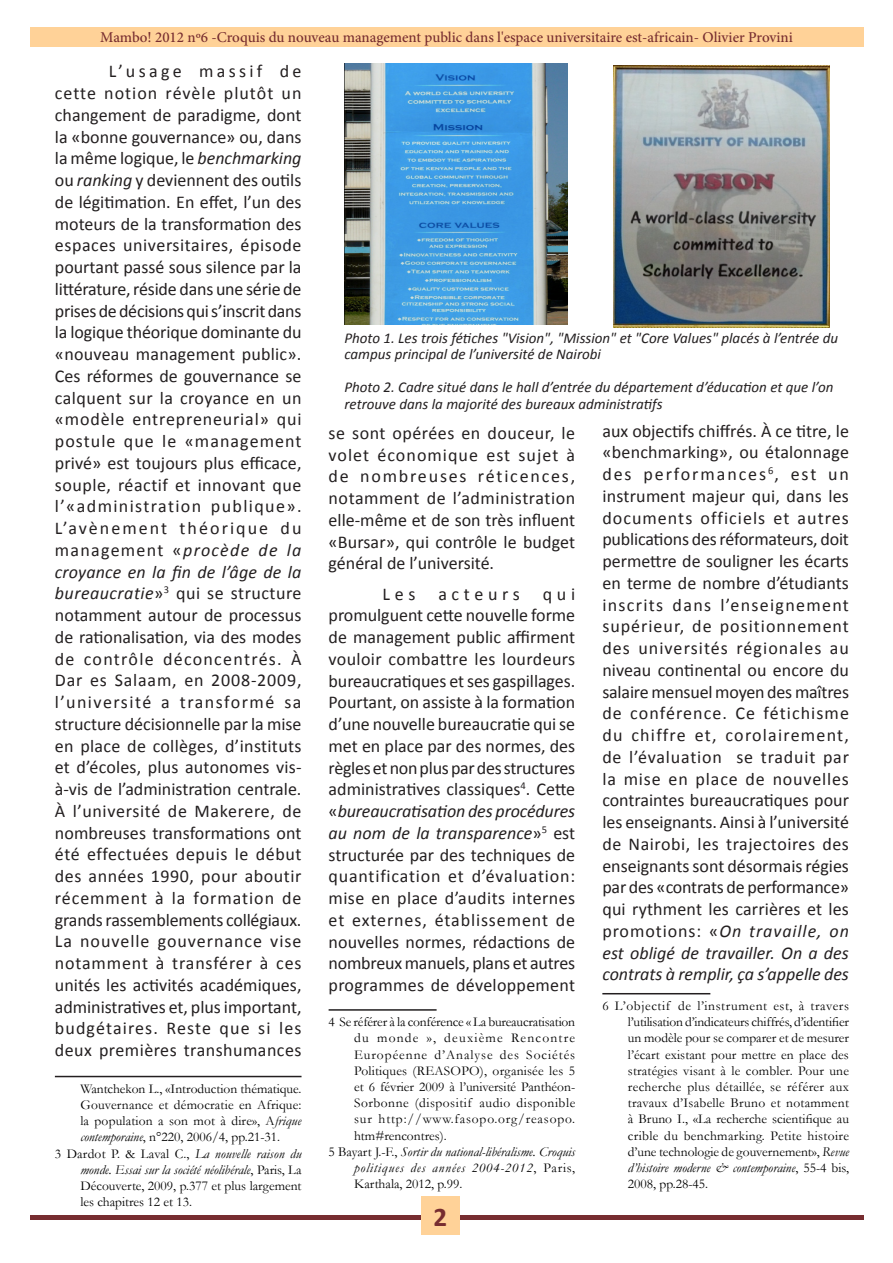
<style>
.page{position:relative;width:893px;height:1263px;background:#fff}
.page>*{position:absolute;margin:0;border:0;box-sizing:border-box;transform-origin:0 0}
.t1{font:700 27px "Calibri";color:#772d30}
.Body_text{font:18px/21.8px "Calibri";letter-spacing:.005em;color:#231f20;text-align:justify}
.Body_text-2{font:18px "Calibri";letter-spacing:.26em;color:#231f20}
.t2{font:italic 15px/16.5px "Calibri";color:#231f20}
.t3{font:500 15px "Minion Pro";color:#772d30}
.footnote_text{font:13.5px/16.2px "Garamond";color:#000;text-align:justify}
.footnote_text-2{font:italic 13.5px/16.2px "Garamond";letter-spacing:.06em;color:#000;text-align:justify}
.s1{font-style:italic}
.s2{font-style:normal}
</style>
<div class="page">
<div style="left:30px;top:1215px;width:833px;height:5px;background:#772d30"></div>
<div style="left:421px;top:1196px;width:38px;height:39px;background:#ffd298"></div>
<div style="left:30px;top:27px;width:833px;height:20px;background:#ffd298"></div>
<hr style="left:55px;top:1076px;width:247px;height:1px;background:#231f20">
<hr style="left:329px;top:1009px;width:108px;height:2px;background:#231f20">
<hr style="left:602px;top:993px;width:108px;height:1px;background:#231f20">
<img style="left:344px;top:64px;width:223px;height:260px">
<img style="left:613px;top:66px;width:216px;height:261px">
<p class="t3" style="left:100px;top:27px;width:694px">Mambo! 2012 nº6 -Croquis du nouveau management public dans l'espace universitaire est-africain- Olivier Provini</p>
<p class="Body_text" style="left:55px;top:60px;width:248px;text-indent:54px">L’usage massif de cette notion révèle plutôt un changement de paradigme, dont la «bonne gouvernance» ou, dans la même logique, le <span class="s1">benchmarking </span>ou <span class="s1">ranking</span> y deviennent des outils de légitimation. En effet, l’un des moteurs de la transformation des espaces universitaires, épisode pourtant passé sous silence par la littérature, réside dans une série de prisesdedécisionsquis’inscritdans la logique théorique dominante du «nouveau management public».<br>Ces réformes de gouvernance se calquent sur la croyance en un «modèle entrepreneurial» qui postule que le «management privé» est toujours plus efficace, souple, réactif et innovant que l’«administration publique».<br>L’avènement théorique du management «<span class="s1">procède de la croyance en la fin de l’âge de la bureaucratie</span>»<sup>3</sup> qui se structure notamment autour de processus de rationalisation, via des modes de contrôle déconcentrés. À Dar es Salaam, en 2008-2009, l’université a transformé sa structure décisionnelle par la mise en place de collèges, d’instituts et d’écoles, plus autonomes vis&shy;à-vis de l’administration centrale.<br>À l’université de Makerere, de nombreuses transformations ont été effectuées depuis le début des années 1990, pour aboutir récemment à la formation de grands rassemblements collégiaux.<br>La nouvelle gouvernance vise notamment à transférer à ces unités les activités académiques, administratives et, plus important, budgétaires. Reste que si les deux premières transhumances</p>
<p class="footnote_text" style="left:80px;top:1080px;width:223px">Wantchekon L., «Introduction thématique.<br>Gouvernance et démocratie en Afrique: la population a son mot à dire», A<span class="s1">frique contemporaine</span>, n°220, 2006/4, pp.21-31.</p>
<p class="footnote_text" style="left:80px;top:1145px;width:223px;text-indent:-25px">3 Dardot P. &amp; Laval C., <span class="s1">La nouvelle raison du monde. Essai sur la société néolibérale</span>, Paris, La Découverte, 2009, p.377 et plus largement les chapitres 12 et 13.</p>
<p class="t2" style="left:344px;top:329px;width:495px">Photo 1. Les trois fétiches "Vision", "Mission" et "Core Values" placés à l’entrée du campus principal de l’université de Nairobi</p>
<p class="t2" style="left:344px;top:379px;width:490px">Photo 2. Cadre situé dans le hall d’entrée du département d’éducation et que l’on retrouve dans la majorité des bureaux administratifs</p>
<p class="Body_text" style="left:602px;top:420px;width:248px">aux objectifs chiffrés. À ce titre, le «benchmarking», ou étalonnage des performances<sup>6</sup>, est un instrument majeur qui, dans les documents officiels et autres publications des réformateurs, doit permettre de souligner les écarts en terme de nombre d’étudiants inscrits dans l’enseignement supérieur, de positionnement des universités régionales au niveau continental ou encore du salaire mensuel moyen des maîtres de conférence. Ce fétichisme du chiffre et, corolairement, de l’évaluation se traduit par la mise en place de nouvelles contraintes bureaucratiques pour les enseignants. Ainsi à l’université de Nairobi, les trajectoires des enseignants sont désormais régies par des «contrats de performance» qui rythment les carrières et les promotions: «<span class="s1">On travaille, on est obligé de travailler. On a des contrats à remplir, ça s’appelle des</span></p>
<p class="footnote_text" style="left:628px;top:997px;width:223px;text-indent:-26px">6 L’objectif de l’instrument est, à travers l’utilisation d’indicateurs chiffrés, d’identifier un modèle pour se comparer et de mesurer l’écart existant pour mettre en place des stratégies visant à le combler. Pour une recherche plus détaillée, se référer aux travaux d’Isabelle Bruno et notamment à Bruno I., «La recherche scientifique au crible du benchmarking. Petite histoire d’une technologie de gouvernement», <span class="s1">Revue d’histoire moderne &amp; contemporaine</span>, 55-4 bis, 2008, pp.28-45.</p>
<p class="Body_text" style="left:329px;top:422px;width:248px">se sont opérées en douceur, le volet économique est sujet à de nombreuses réticences, notamment de l’administration elle-même et de son très influent «Bursar», qui contrôle le budget général de l’université.</p>
<p class="Body_text" style="left:383px;top:583px;width:34px">Les</p>
<p class="Body_text-2" style="left:438px;top:582px;width:83px">acteurs</p>
<p class="Body_text" style="left:329px;top:583px;width:248px;text-indent:214px">qui promulguent cette nouvelle forme de management public affirment vouloir combattre les lourdeurs bureaucratiques et ses gaspillages.<br>Pourtant, on assiste à la formation d’une nouvelle bureaucratie qui se met en place par des normes, des règlesetnonpluspardesstructures administratives classiques<sup>4</sup>. Cette «<span class="s1">bureaucratisation des procédures au nom de la transparence</span>»<sup>5</sup> est structurée par des techniques de quantification et d’évaluation: mise en place d’audits internes et externes, établissement de nouvelles normes, rédactions de nombreux manuels, plans et autres programmes de développement</p>
<p class="footnote_text" style="left:354px;top:1013px;width:223px;text-indent:-26px">4 Se référer à la conférence « La bureaucratisation du monde », deuxième Rencontre Européenne d’Analyse des Sociétés Politiques (REASOPO), organisée les 5 et 6 février 2009 à l’université Panthéon-Sorbonne (dispositif audio disponible sur http://www.fasopo.org/reasopo. htm#rencontres).</p>
<p class="footnote_text-2" style="left:354px;top:1143px;width:223px;text-indent:-26px"><span class="s2">5 Bayart J.-F.,</span> Sortir du national-libéralisme. Croquis politiques des années 2004-2012<span class="s2">, Paris, Karthala, 2012, p.99.</span></p>
<p class="t1" style="left:433px;top:1199px;width:15px">2</p>
</div>
